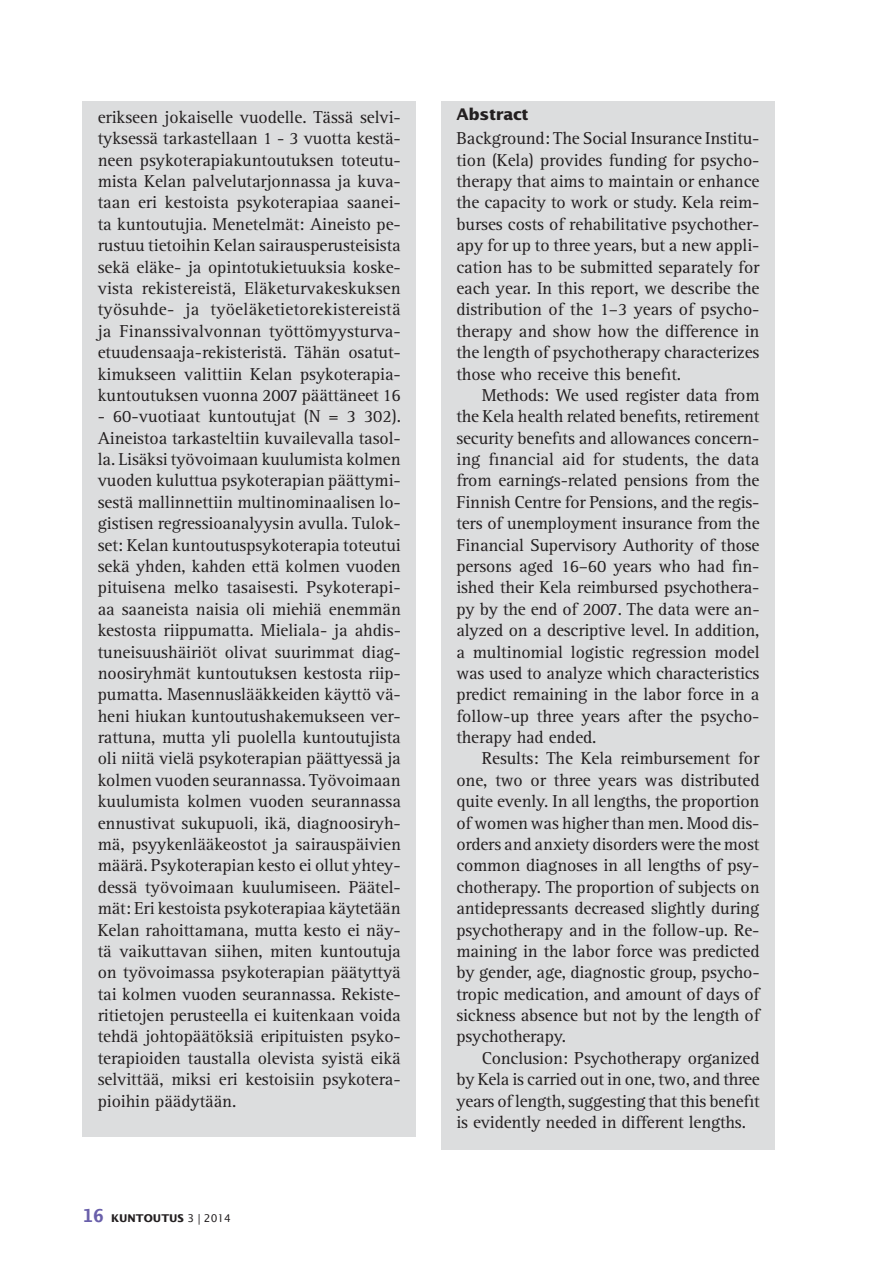
<style>
.page{position:relative;width:893px;height:1263px;background:#fff}
.page>*{position:absolute;margin:0;border:0;box-sizing:border-box;transform-origin:0 0}
.t1{font:17.85px/21.5px "Rotis Serif Std";letter-spacing:-.005em;color:#231f20;text-align:justify}
.t2{font:700 16.05px "Lucida Sans Std";letter-spacing:-.02em;color:#231f20}
.t3{font:700 10.65px "Lucida Sans Std";color:#231f20}
.s1{font-family:"Lucida Sans Typewriter Std";font-size:17.85px;color:#695faa}
.s2{font-weight:400}
</style>
<div class="page">
<div style="left:83px;top:101px;width:333px;height:1036px;background:#dcddde"></div>
<div style="left:441px;top:101px;width:334px;height:1049px;background:#dcddde"></div>
<p class="t1" style="left:98px;top:108px;width:305px">erikseen jokaiselle vuodelle. Tässä selvi&shy;tyksessä tarkastellaan 1 - 3 vuotta kestä&shy;neen psykoterapiakuntoutuksen toteutu&shy;mista Kelan palvelutarjonnassa ja kuva&shy;taan eri kestoista psykoterapiaa saanei&shy;ta kuntoutujia. Menetelmät: Aineisto pe&shy;rustuu tietoihin Kelan sairausperusteisista sekä eläke- ja opintotukietuuksia koske&shy;vista rekistereistä, Eläketurvakeskuksen työsuhde- ja työeläketietorekistereistä ja Finanssivalvonnan työttömyysturva&shy;etuudensaaja-rekisteristä. Tähän osatut&shy;kimukseen valittiin Kelan psykoterapia&shy;kuntoutuksen vuonna 2007 päättäneet 16</p>
<p class="t1" style="left:98px;top:408px;width:305px">- 60-vuotiaat kuntoutujat (N = 3 302).<br>Aineistoa tarkasteltiin kuvailevalla tasol&shy;la. Lisäksi työvoimaan kuulumista kolmen vuoden kuluttua psykoterapian päättymi&shy;sestä mallinnettiin multinominaalisen lo&shy;gistisen regressioanalyysin avulla. Tulok&shy;set: Kelan kuntoutuspsykoterapia toteutui sekä yhden, kahden että kolmen vuoden pituisena melko tasaisesti. Psykoterapi&shy;aa saaneista naisia oli miehiä enemmän kestosta riippumatta. Mieliala- ja ahdis&shy;tuneisuushäiriöt olivat suurimmat diag&shy;noosiryhmät kuntoutuksen kestosta riip&shy;pumatta. Masennuslääkkeiden käyttö vä&shy;heni hiukan kuntoutushakemukseen ver&shy;rattuna, mutta yli puolella kuntoutujista oli niitä vielä psykoterapian päättyessä ja kolmen vuoden seurannassa. Työvoimaan kuulumista kolmen vuoden seurannassa ennustivat sukupuoli, ikä, diagnoosiryh&shy;mä, psyykenlääkeostot ja sairauspäivien määrä. Psykoterapian kesto ei ollut yhtey&shy;dessä työvoimaan kuulumiseen. Päätel&shy;mät: Eri kestoista psykoterapiaa käytetään Kelan rahoittamana, mutta kesto ei näy&shy;tä vaikuttavan siihen, miten kuntoutuja on työvoimassa psykoterapian päätyttyä tai kolmen vuoden seurannassa. Rekiste&shy;ritietojen perusteella ei kuitenkaan voida tehdä johtopäätöksiä eripituisten psyko&shy;terapioiden taustalla olevista syistä eikä selvittää, miksi eri kestoisiin psykotera&shy;pioihin päädytään.</p>
<p class="t3" style="left:83px;top:1214px;width:150px"><span class="s1">16</span> KUNTOUTUS <span class="s2">3 | 2014</span></p>
<p class="t2" style="left:456px;top:108px;width:74px">Abstract</p>
<p class="t1" style="left:456px;top:130px;width:305px">Background: The Social Insurance Institu&shy;tion (Kela) provides funding for psycho&shy;therapy that aims to maintain or enhance the capacity to work or study. Kela reim&shy;burses costs of rehabilitative psychother&shy;apy for up to three years, but a new appli&shy;cation has to be submitted separately for each year. In this report, we describe the distribution of the 1–3 years of psycho&shy;therapy and show how the difference in the length of psychotherapy characterizes those who receive this benefit.</p>
<p class="t1" style="left:456px;top:386px;width:305px;text-indent:25px">Methods: We used register data from the Kela health related benefits, retirement security benefits and allowances concern&shy;ing financial aid for students, the data from earnings-related pensions from the Finnish Centre for Pensions, and the regis&shy;ters of unemployment insurance from the Financial Supervisory Authority of those persons aged 16–60 years who had fin&shy;ished their Kela reimbursed psychothera&shy;py by the end of 2007. The data were an&shy;alyzed on a descriptive level. In addition, a multinomial logistic regression model was used to analyze which characteristics predict remaining in the labor force in a follow-up three years after the psycho&shy;therapy had ended.</p>
<p class="t1" style="left:456px;top:750px;width:305px;text-indent:25px">Results: The Kela reimbursement for one, two or three years was distributed quite evenly. In all lengths, the proportion of women was higher than men. Mood dis&shy;orders and anxiety disorders were the most common diagnoses in all lengths of psy&shy;chotherapy. The proportion of subjects on antidepressants decreased slightly during psychotherapy and in the follow-up. Re&shy;maining in the labor force was predicted by gender, age, diagnostic group, psycho&shy;tropic medication, and amount of days of sickness absence but not by the length of psychotherapy.</p>
<p class="t1" style="left:456px;top:1049px;width:305px;text-indent:25px">Conclusion: Psychotherapy organized by Kela is carried out in one, two, and three years of length, suggesting that this benefit is evidently needed in different lengths.</p>
</div>
